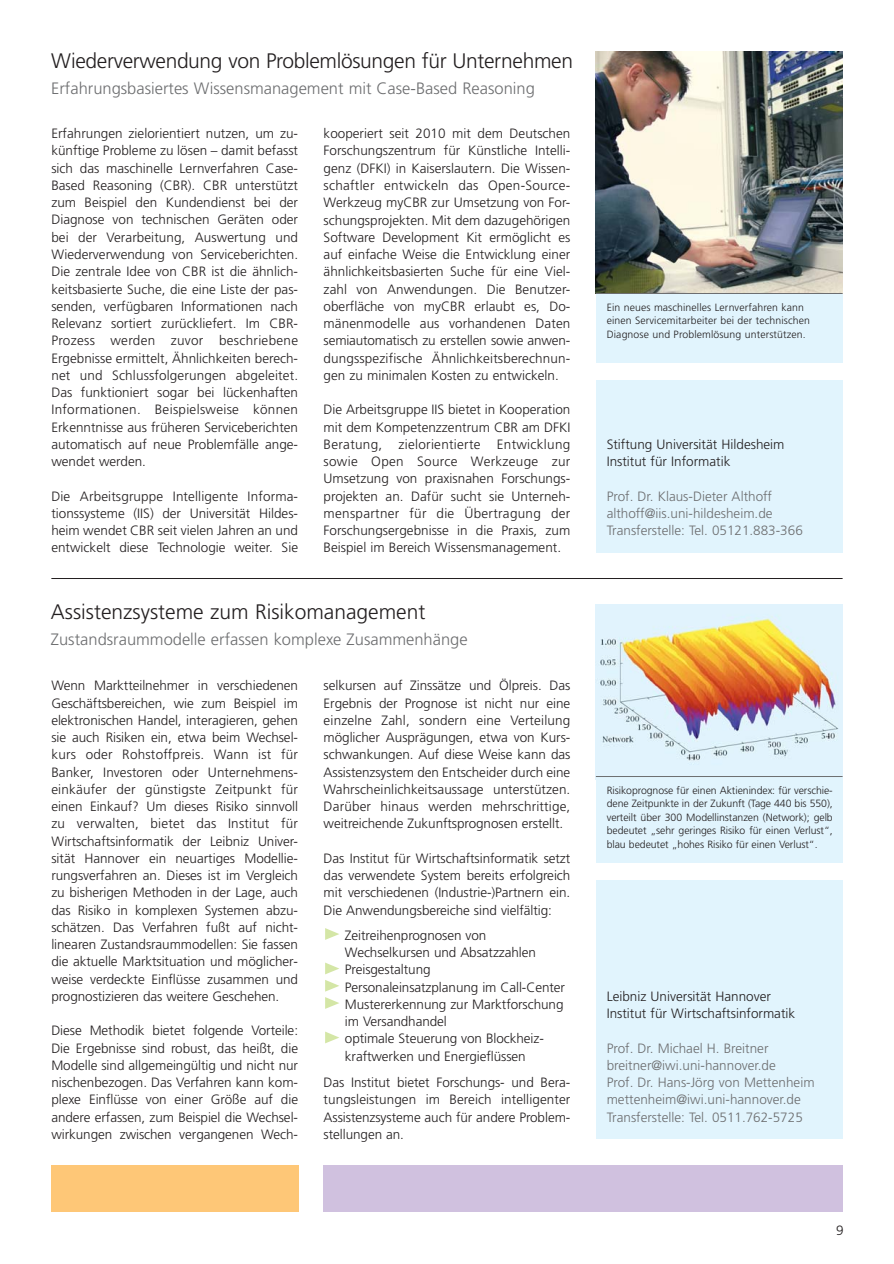
<style>
.page{position:relative;width:894px;height:1264px;background:#fff}
.page>*{position:absolute;margin:0;border:0;box-sizing:border-box;transform-origin:0 0}
.t1{font:300 21px "Frutiger";letter-spacing:-.015em;color:#231f20}
.t2{font:300 16.5px "Frutiger";color:#6d6e70}
.t3{font:300 13.5px/17.2px "Frutiger";letter-spacing:-.005em;color:#231f20;text-align:justify}
.t4{font:300 13.5px/17.2px "Frutiger";color:#6d6e70}
.t5{font:300 10.5px/13.5px "Frutiger";letter-spacing:.01em;color:#231f20}
</style>
<div class="page">
<div style="left:323px;top:1165px;width:519px;height:47px;background:#d0c1df"></div>
<div style="left:51px;top:1165px;width:248px;height:47px;background:#fec777"></div>
<hr style="left:51px;top:578px;width:791px;height:1px;background:#231f20">
<div style="left:596px;top:289px;width:246px;height:73px;background:#e1f4fd"></div>
<div style="left:596px;top:380px;width:246px;height:172px;background:#e1f4fd"></div>
<div style="left:596px;top:880px;width:246px;height:259px;background:#e1f4fd"></div>
<img style="left:596px;top:604px;width:246px;height:172px">
<img style="left:596px;top:52px;width:246px;height:241px">
<hr style="left:596px;top:293px;width:246px;height:1px;background:#6d6e70">
<svg style="left:325px;top:1032px;width:14px;height:11px"></svg>
<svg style="left:325px;top:980px;width:14px;height:29px"></svg>
<svg style="left:325px;top:963px;width:14px;height:11px"></svg>
<svg style="left:325px;top:928px;width:14px;height:12px"></svg>
<div style="left:596px;top:776px;width:246px;height:87px;background:#e1f4fd"></div>
<hr style="left:596px;top:776px;width:246px;height:1px;background:#6d6e70">
<h1 class="t1" style="left:51px;top:52px;width:523px">Wiederverwendung von Problemlösungen für Unternehmen</h1>
<p class="t2" style="left:51px;top:81px;width:485px">Erfahrungsbasiertes Wissensmanagement mit Case-Based Reasoning</p>
<p class="t3" style="left:51px;top:126px;width:248px">Erfahrungen zielorientiert nutzen, um zu&shy;künftige Probleme zu lösen – damit befasst sich das maschinelle Lernverfahren Case-Based Reasoning (CBR). CBR unterstützt zum Beispiel den Kundendienst bei der Diagnose von technischen Geräten oder bei der Verarbeitung, Auswertung und Wiederverwendung von Serviceberichten.<br>Die zentrale Idee von CBR ist die ähnlich&shy;keitsbasierte Suche, die eine Liste der pas&shy;senden, verfügbaren Informationen nach Relevanz sortiert zurückliefert. Im CBR-Prozess werden zuvor beschriebene Ergebnisse ermittelt, Ähnlichkeiten berech&shy;net und Schlussfolgerungen abgeleitet.<br>Das funktioniert sogar bei lückenhaften Informationen. Beispielsweise können Erkenntnisse aus früheren Serviceberichten automatisch auf neue Problemfälle ange&shy;wendet werden.</p>
<p class="t3" style="left:51px;top:488px;width:248px">Die Arbeitsgruppe Intelligente Informa&shy;tionssysteme (IIS) der Universität Hildes&shy;heim wendet CBR seit vielen Jahren an und entwickelt diese Technologie weiter. Sie</p>
<p class="t3" style="left:323px;top:126px;width:248px">kooperiert seit 2010 mit dem Deutschen Forschungszentrum für Künstliche Intelli&shy;genz (DFKI) in Kaiserslautern. Die Wissen&shy;schaftler entwickeln das Open-Source-Werkzeug myCBR zur Umsetzung von For&shy;schungsprojekten. Mit dem dazugehörigen Software Development Kit ermöglicht es auf einfache Weise die Entwicklung einer ähnlichkeitsbasierten Suche für eine Viel&shy;zahl von Anwendungen. Die Benutzer&shy;oberfläche von myCBR erlaubt es, Do&shy;mänenmodelle aus vorhandenen Daten semiautomatisch zu erstellen sowie anwen&shy;dungsspezifische Ähnlichkeitsberechnun&shy;gen zu minimalen Kosten zu entwickeln.</p>
<p class="t3" style="left:323px;top:402px;width:248px">Die Arbeitsgruppe IIS bietet in Kooperation mit dem Kompetenzzentrum CBR am DFKI Beratung, zielorientierte Entwicklung sowie Open Source Werkzeuge zur Umsetzung von praxisnahen Forschungs&shy;projekten an. Dafür sucht sie Unterneh&shy;menspartner für die Übertragung der Forschungsergebnisse in die Praxis, zum Beispiel im Bereich Wissensmanagement.</p>
<h1 class="t1" style="left:51px;top:603px;width:376px">Assistenzsysteme zum Risikomanagement</h1>
<p class="t2" style="left:51px;top:632px;width:418px">Zustandsraummodelle erfassen komplexe Zusammenhänge</p>
<p class="t3" style="left:51px;top:678px;width:248px">Wenn Marktteilnehmer in verschiedenen Geschäftsbereichen, wie zum Beispiel im elektronischen Handel, interagieren, gehen sie auch Risiken ein, etwa beim Wechsel&shy;kurs oder Rohstoffpreis. Wann ist für Banker, Investoren oder Unternehmens&shy;einkäufer der günstigste Zeitpunkt für einen Einkauf? Um dieses Risiko sinnvoll zu verwalten, bietet das Institut für Wirtschaftsinformatik der Leibniz Univer&shy;sität Hannover ein neuartiges Modellie&shy;rungsverfahren an. Dieses ist im Vergleich zu bisherigen Methoden in der Lage, auch das Risiko in komplexen Systemen abzu&shy;schätzen. Das Verfahren fußt auf nicht&shy;linearen Zustandsraummodellen: Sie fassen die aktuelle Marktsituation und möglicher&shy;weise verdeckte Einflüsse zusammen und prognostizieren das weitere Geschehen.</p>
<p class="t3" style="left:51px;top:1023px;width:248px">Diese Methodik bietet folgende Vorteile:<br>Die Ergebnisse sind robust, das heißt, die Modelle sind allgemeingültig und nicht nur nischenbezogen. Das Verfahren kann kom&shy;plexe Einflüsse von einer Größe auf die andere erfassen, zum Beispiel die Wechsel&shy;wirkungen zwischen vergangenen Wech-</p>
<p class="t3" style="left:323px;top:678px;width:248px">selkursen auf Zinssätze und Ölpreis. Das Ergebnis der Prognose ist nicht nur eine einzelne Zahl, sondern eine Verteilung möglicher Ausprägungen, etwa von Kurs&shy;schwankungen. Auf diese Weise kann das Assistenzsystem den Entscheider durch eine Wahrscheinlichkeitsaussage unterstützen.<br>Darüber hinaus werden mehrschrittige, weitreichende Zukunftsprognosen erstellt.</p>
<p class="t3" style="left:323px;top:850px;width:248px">Das Institut für Wirtschaftsinformatik setzt das verwendete System bereits erfolgreich mit verschiedenen (Industrie-)Partnern ein.<br>Die Anwendungsbereiche sind vielfältig:</p>
<p class="t3" style="left:345px;top:927px;width:222px;text-align:left">Zeitreihenprognosen von<br>Wechselkursen und Absatzzahlen<br>Preisgestaltung<br>Personaleinsatzplanung im Call-Center<br>Mustererkennung zur Marktforschung im Versandhandel<br>optimale Steuerung von Blockheiz&shy;kraftwerken und Energieflüssen</p>
<p class="t3" style="left:323px;top:1074px;width:248px">Das Institut bietet Forschungs- und Bera&shy;tungsleistungen im Bereich intelligenter Assistenzsysteme auch für andere Problem&shy;stellungen an.</p>
<p class="t5" style="left:606px;top:301px;width:205px">Ein neues maschinelles Lernverfahren kann einen Servicemitarbeiter bei der technischen<br>Diagnose und Problemlösung unterstützen.</p>
<p class="t3" style="left:606px;top:436px;width:179px">Stiftung Universität Hildesheim<br>Institut für Informatik</p>
<p class="t4" style="left:606px;top:488px;width:198px">Prof. Dr. Klaus-Dieter Althoff althoff@iis.uni-hildesheim.de<br>Transferstelle: Tel. 05121.883-366</p>
<p class="t5" style="left:606px;top:784px;width:227px;text-align:justify">Risikoprognose für einen Aktienindex: für verschie&shy;dene Zeitpunkte in der Zukunft (Tage 440 bis 550), verteilt über 300 Modellinstanzen (Network); gelb bedeutet „sehr geringes Risiko für einen Verlust“, blau bedeutet „hohes Risiko für einen Verlust“.</p>
<p class="t3" style="left:606px;top:988px;width:190px">Leibniz Universität Hannover<br>Institut für Wirtschaftsinformatik</p>
<p class="t4" style="left:606px;top:1040px;width:209px">Prof. Dr. Michael H. Breitner breitner@iwi.uni-hannover.de<br>Prof. Dr. Hans-Jörg von Mettenheim mettenheim@iwi.uni-hannover.de Transferstelle: Tel. 0511.762-5725</p>
<p class="t3" style="left:836px;top:1222px;width:9px">9</p>
</div>
